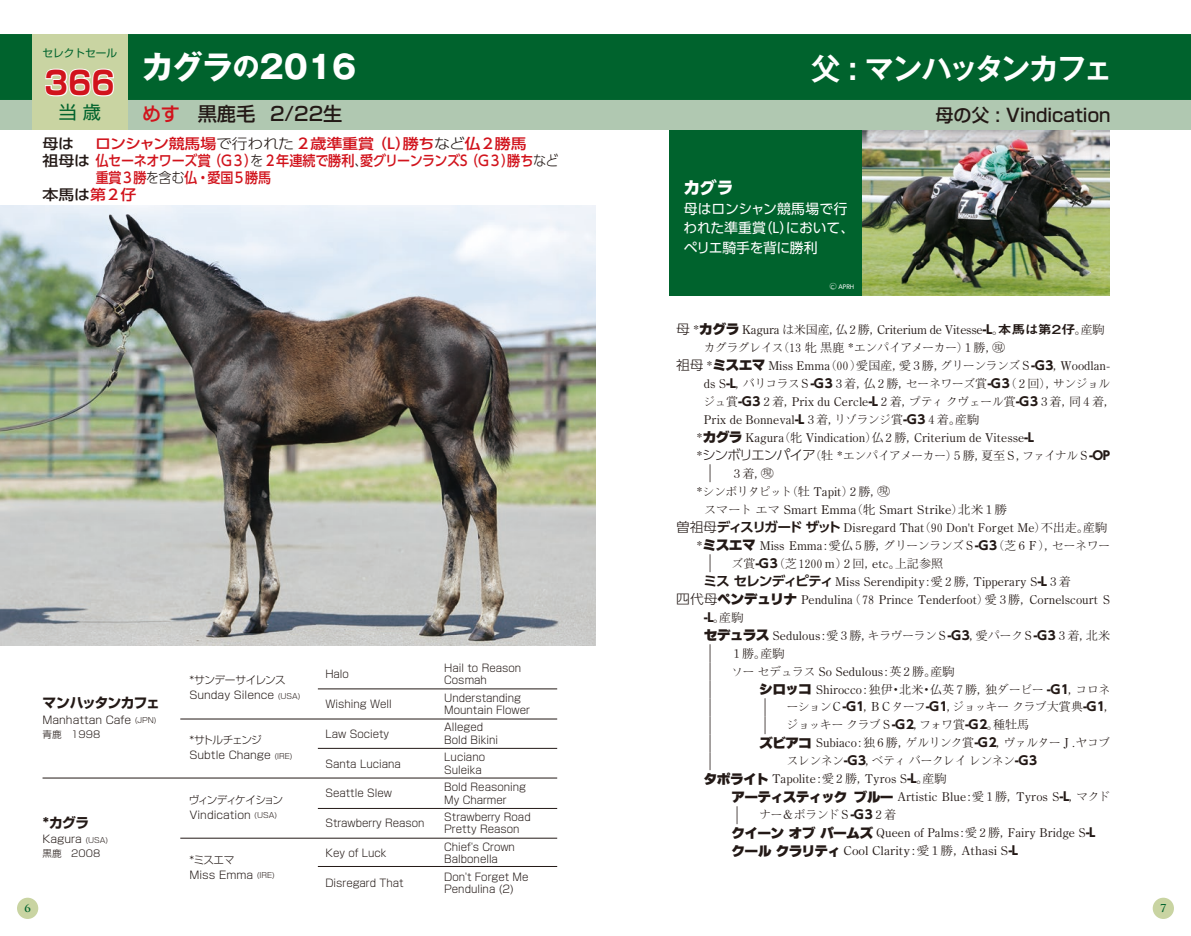
<style>
.page{position:relative;width:1191px;height:936px;background:#fff}
.page>*{position:absolute;margin:0;border:0;box-sizing:border-box;transform-origin:0 0}
.t1{font:700 31.95px "Gothic MB101 Pro";color:#fff}
.t2{font:700 31.95px "Shin Go Pro";color:#d1131c;scale:.9 1}
.t3{font:700 29.7px "Gothic MB101 Pro De";letter-spacing:-.08em;color:#fff}
.t4{font:500 19.2px "Shin Go Pro";color:#231916}
.t5{font:500 18px "Shin Go Pro";color:#231916}
.t6{font:18px "Shin Go Pro";color:#00632d}
.t7{font:500 17.85px/18px "Gothic BBB Pro";color:#231916;text-align:justify;scale:.71 1}
.t8{font:800 16.95px "UD Shin Go Pro";color:#fff}
.t9{font:500 14.4px/17px "UD Shin Go Pro";letter-spacing:-.01em;color:#d1131c;scale:1.11 1}
.t10{font:13.8px/19.2px "UD Shin Go Pro";letter-spacing:-.01em;color:#fff}
.t11{font:700 13.8px "Shin Go Pro";letter-spacing:-.045em;color:#231916}
.t12{font:100 12.15px "Iwa Min Pro";color:#231916}
.t13{font:100 12.15px "Iwa Min Pro";letter-spacing:-.055em;color:#231916}
.t14{font:100 12.15px "Iwa Min Pro";color:#231916;scale:1.05 1}
.t15{font:100 12.15px "Iwa Min Pro";letter-spacing:-.065em;color:#231916}
.t16{font:100 12.15px "Iwa Min Pro";letter-spacing:-.02em;color:#231916}
.t17{font:100 12.15px "Iwa Min Pro";letter-spacing:-.035em;color:#231916}
.t18{font:100 12.15px "Iwa Min Pro";letter-spacing:-.05em;color:#231916}
.t19{font:100 12.15px "Iwa Min Pro";letter-spacing:-.045em;color:#231916}
.t20{font:100 12.15px "Iwa Min Pro";letter-spacing:-.07em;color:#231916}
.t21{font:100 12.15px "Iwa Min Pro";letter-spacing:-.06em;color:#231916}
.t22{font:300 10.65px/12.3px "Shin Go Pro";color:#231916;scale:.95 1}
.t23{font:300 10.65px/14.9px "Shin Go Pro";color:#231916}
.t24{font:10.65px "Shin Go Pro";color:#00632d}
.t25{font:700 10.65px "Trajan Pro";color:#00632d}
.t26{font:300 9.6px "Shin Go Pro";color:#231916}
.t27{font:5.85px "UD Shin Go Pro";color:#fff}
.s1{font-size:26.55px}
.s2{color:#d1131c}
.s3{color:#231916}
.s4{font-weight:300;color:#231916}
.s5{font-size:7.5px}
.s6{font-size:4.95px}
.s7{font-family:"UD Shin Go Pro";font-weight:300;font-size:13.2px}
.s8{font-family:"Iwa N Go Pro Ul";font-weight:400;font-size:13.2px}
.s9{font-family:"UD Shin Go Pro";font-weight:700}
.s10{font-family:"Midashi Go Pro MB31";font-weight:400;font-size:12.45px}
.s11{font-size:12.45px}
.s12{font-size:8.55px}
.s13{font-family:"UD Shin Go Pro De";font-weight:700;font-size:13.2px}
</style>
<div class="page">
<div style="left:669px;top:130px;width:440px;height:166px;background:#00632d"></div>
<img style="left:862px;top:130px;width:247px;height:166px">
<div style="left:0;top:100px;width:1191px;height:30px;background:#b0c8b1"></div>
<div style="left:0;top:34px;width:1191px;height:66px;background:#00632d"></div>
<hr style="left:180px;top:718px;width:377px;height:1px;background:#231916">
<hr style="left:43px;top:777px;width:514px;height:1px;background:#231916">
<hr style="left:318px;top:748px;width:239px;height:1px;background:#231916">
<hr style="left:318px;top:688px;width:239px;height:1px;background:#231916">
<hr style="left:180px;top:837px;width:377px;height:1px;background:#231916">
<hr style="left:318px;top:866px;width:239px;height:1px;background:#231916">
<hr style="left:318px;top:808px;width:239px;height:1px;background:#231916">
<div style="left:17px;top:897px;width:21px;height:21px;background:#c9d4a2;border-radius:50%"></div>
<div style="left:1152px;top:897px;width:22px;height:21px;background:#c9d4a2;border-radius:50%"></div>
<div style="left:32px;top:34px;width:96px;height:96px;background:#c9d4a2"></div>
<img style="left:0;top:206px;width:595px;height:439px">
<svg style="left:45px;top:68px;width:69px;height:29px"></svg>
<p class="t24" style="left:43px;top:44px;width:76px">セレクトセール</p>
<h1 class="t2" style="left:45px;top:58px;width:79px">366</h1>
<h3 class="t6" style="left:59px;top:97px;width:44px">当歳</h3>
<h1 class="t2" style="left:45px;top:58px;width:79px">000</h1>
<h1 class="t1" style="left:142px;top:41px;width:216px">カグラ<span class="s1">の</span>2016</h1>
<h2 class="t3" style="left:811px;top:44px;width:303px">父 : マンハッタンカフェ</h2>
<h3 class="t5" style="left:935px;top:100px;width:177px">母の父 : Vindication</h3>
<h3 class="t4" style="left:142px;top:98px;width:202px"><span class="s2">めす</span> 黒鹿毛 2/22生</h3>
<p class="t9" style="left:43px;top:135px;width:466px"><span class="s3">母は 　</span>ロンシャン競馬場<span class="s4">で行われた</span> 2歳準重賞（L）勝ち<span class="s4">など</span>仏2勝馬<br><span class="s3">祖母は</span> 仏セーネオワーズ賞（G3）<span class="s4">を</span> 2年連続で勝利<span class="s4">、</span>愛グリーンランズS（G3）勝ち<span class="s4">など</span><span class="s3">　　　</span> 重賞3勝<span class="s4">を含む</span>仏・愛国5勝馬<br><span class="s3">本馬は</span>第2仔</p>
<p class="t11" style="left:43px;top:692px;width:119px">マンハッタンカフェ</p>
<p class="t23" style="left:43px;top:711px;width:116px">Manhattan Cafe <span class="s5">(JPN)</span></p>
<p class="t26" style="left:43px;top:726px;width:59px">青鹿　1998</p>
<p class="t11" style="left:43px;top:811px;width:48px">*カグラ</p>
<p class="t23" style="left:43px;top:830px;width:67px">Kagura <span class="s5">(USA)</span></p>
<p class="t26" style="left:43px;top:845px;width:59px">黒鹿　2008</p>
<p class="t23" style="left:189px;top:671px;width:113px">*サンデーサイレンス<br>Sunday Silence <span class="s5">(USA)</span></p>
<p class="t23" style="left:189px;top:731px;width:105px">*サトルチェンジ<br>Subtle Change <span class="s5">(IRE)</span></p>
<p class="t23" style="left:189px;top:791px;width:96px">ヴィンディケイション<br>Vindication <span class="s5">(USA)</span></p>
<p class="t23" style="left:189px;top:850px;width:87px">*ミスエマ<br>Miss Emma <span class="s5">(IRE)</span></p>
<p class="t22" style="left:325px;top:666px;width:26px">Halo</p>
<p class="t22" style="left:325px;top:696px;width:71px">Wishing Well</p>
<p class="t22" style="left:325px;top:726px;width:69px">Law Society</p>
<p class="t22" style="left:325px;top:756px;width:81px">Santa Luciana</p>
<p class="t22" style="left:325px;top:785px;width:72px">Seattle Slew</p>
<p class="t22" style="left:325px;top:815px;width:106px">Strawberry Reason</p>
<p class="t22" style="left:325px;top:845px;width:66px">Key of Luck</p>
<p class="t22" style="left:325px;top:875px;width:84px">Disregard That</p>
<p class="t22" style="left:444px;top:660px;width:82px">Hail to Reason<br>Cosmah</p>
<p class="t22" style="left:444px;top:690px;width:91px">Understanding<br>Mountain Flower</p>
<p class="t22" style="left:444px;top:720px;width:58px">Alleged<br>Bold Bikini</p>
<p class="t22" style="left:444px;top:749px;width:44px">Luciano<br>Suleika</p>
<p class="t22" style="left:444px;top:779px;width:88px">Bold Reasoning<br>My Charmer</p>
<p class="t22" style="left:444px;top:809px;width:92px">Strawberry Road<br>Pretty Reason</p>
<p class="t22" style="left:444px;top:839px;width:76px">Chief's Crown<br>Balbonella</p>
<p class="t22" style="left:444px;top:869px;width:90px">Don't Forget Me<br>Pendulina (2)</p>
<h3 class="t8" style="left:683px;top:173px;width:52px">カグラ</h3>
<p class="t10" style="left:683px;top:199px;width:172px">母はロンシャン競馬場で行われた準重賞（L）において、ペリエ騎手を背に勝利</p>
<p class="t27" style="left:829px;top:282px;width:26px"><span class="s5">○</span><span class="s6">C</span> APRH</p>
<p class="t16" style="left:676px;top:321px;width:430px"><span class="s7">母</span> *<span class="s8">カグラ</span> Kagura は米国産，仏２勝，Criterium de Vitesse<span class="s9">-L</span>。<span class="s10">本馬は第２仔</span>。産駒</p>
<p class="t13" style="left:703px;top:339px;width:303px">カグラグレイス（13 牝 黒鹿 *エンパイアメーカー）１勝，<span class="s11">○</span><span class="s12">現</span></p>
<p class="t12" style="left:676px;top:357px;width:435px"><span class="s7">祖母</span> *<span class="s8">ミスエマ</span> Miss Emma（00）愛国産，愛３勝，グリーンランズＳ<span class="s9">-G3</span>，Woodlan-</p>
<p class="t13" style="left:704px;top:375px;width:408px">ds S<span class="s9">-L</span>，バリコラスＳ<span class="s9">-G3</span>３着，仏２勝，セーネワーズ賞<span class="s9">-G3</span>（２回），サンジョル</p>
<p class="t17" style="left:703px;top:393px;width:414px">ジュ賞<span class="s9">-G3</span>２着，Prix du Cercle<span class="s9">-L</span>２着，プティ クヴェール賞<span class="s9">-G3</span>３着，同４着，</p>
<p class="t12" style="left:704px;top:411px;width:277px">Prix de Bonneval<span class="s9">-L</span>３着，リゾランジ賞<span class="s9">-G3</span>４着。産駒</p>
<p class="t12" style="left:696px;top:429px;width:339px">*<span class="s8">カグラ</span> Kagura（牝 Vindication）仏２勝，Criterium de Vitesse<span class="s9">-L</span></p>
<p class="t13" style="left:696px;top:447px;width:415px">*<span class="s7">シンボリエンパイア</span>（牡 *エンパイアメーカー）５勝，夏至Ｓ，ファイナルＳ<span class="s9">-OP</span></p>
<p class="t12" style="left:731px;top:465px;width:45px">３着，<span class="s11">○</span><span class="s12">現</span></p>
<p class="t21" style="left:696px;top:483px;width:195px">*シンボリタピット（牡 Tapit）２勝，<span class="s11">○</span><span class="s12">現</span></p>
<p class="t14" style="left:703px;top:501px;width:291px">スマート エマ Smart Emma（牝 Smart Strike）北米１勝</p>
<p class="t12" style="left:676px;top:519px;width:432px"><span class="s7">曽祖母</span><span class="s13">ディスリガード ザット</span> Disregard That（90 Don't Forget Me）不出走。産駒</p>
<p class="t19" style="left:696px;top:537px;width:415px">*<span class="s8">ミスエマ</span> Miss Emma：愛仏５勝，グリーンランズＳ<span class="s9">-G3</span>（芝６Ｆ），セーネワー</p>
<p class="t12" style="left:731px;top:555px;width:213px">ズ賞<span class="s9">-G3</span>（芝1200ｍ）２回，etc。上記参照</p>
<p class="t12" style="left:703px;top:573px;width:369px"><span class="s13">ミス セレンディピティ</span> Miss Serendipity：愛２勝，Tipperary S<span class="s9">-L</span>３着</p>
<p class="t12" style="left:676px;top:591px;width:435px"><span class="s7">四代母</span><span class="s8">ペンデュリナ</span> Pendulina（78 Prince Tenderfoot）愛３勝，Cornelscourt S</p>
<p class="t12" style="left:704px;top:609px;width:41px"><span class="s9">-L</span>。産駒</p>
<p class="t18" style="left:704px;top:627px;width:408px"><span class="s8">セデュラス</span> Sedulous：愛３勝，キラヴーランＳ<span class="s9">-G3</span>，愛パークＳ<span class="s9">-G3</span>３着，北米</p>
<p class="t12" style="left:731px;top:644px;width:55px">１勝。産駒</p>
<p class="t12" style="left:731px;top:662px;width:225px">ソー セデュラス So Sedulous：英２勝。産駒</p>
<p class="t12" style="left:759px;top:680px;width:353px"><span class="s8">シロッコ</span> Shirocco：独伊・北米・仏英７勝，独ダービー <span class="s9">-G1</span>，コロネ</p>
<p class="t20" style="left:786px;top:698px;width:331px">ーションＣ<span class="s9">-G1</span>，ＢＣターフ<span class="s9">-G1</span>，ジョッキー クラブ大賞典<span class="s9">-G1</span>，</p>
<p class="t15" style="left:786px;top:716px;width:244px">ジョッキー クラブＳ<span class="s9">-G2</span>，フォワ賞<span class="s9">-G2</span>。種牡馬</p>
<p class="t13" style="left:759px;top:734px;width:353px"><span class="s8">ズビアコ</span> Subiaco：独６勝，ゲルリンク賞<span class="s9">-G2</span>，ヴァルターＪ.ヤコブ</p>
<p class="t15" style="left:786px;top:752px;width:252px">スレンネン<span class="s9">-G3</span>，ベティ バークレイ レンネン<span class="s9">-G3</span></p>
<p class="t12" style="left:704px;top:770px;width:244px"><span class="s8">タポライト</span> Tapolite：愛２勝，Tyros S<span class="s9">-L</span>。産駒</p>
<p class="t12" style="left:731px;top:788px;width:380px"><span class="s8">アーティスティック ブルー</span> Artistic Blue：愛１勝，Tyros S<span class="s9">-L</span>，マクド</p>
<p class="t15" style="left:759px;top:806px;width:139px">ナー＆ボランドＳ<span class="s9">-G3</span>２着</p>
<p class="t12" style="left:731px;top:824px;width:366px"><span class="s8">クイーン オブ パームズ</span> Queen of Palms：愛２勝，Fairy Bridge S<span class="s9">-L</span></p>
<p class="t14" style="left:731px;top:842px;width:274px"><span class="s8">クール クラリティ</span> Cool Clarity：愛１勝，Athasi S<span class="s9">-L</span></p>
<h3 class="t7" style="left:704px;top:462px;width:19px">｜</h3>
<h3 class="t7" style="left:704px;top:552px;width:19px">｜</h3>
<h3 class="t7" style="left:704px;top:641px;width:19px">｜｜｜</h3>
<h3 class="t7" style="left:704px;top:731px;width:19px">｜｜</h3>
<h3 class="t7" style="left:730px;top:803px;width:19px">｜</h3>
<p class="t25" style="left:24px;top:901px;width:8px">6</p>
<p class="t25" style="left:1160px;top:901px;width:8px">7</p>
</div>
